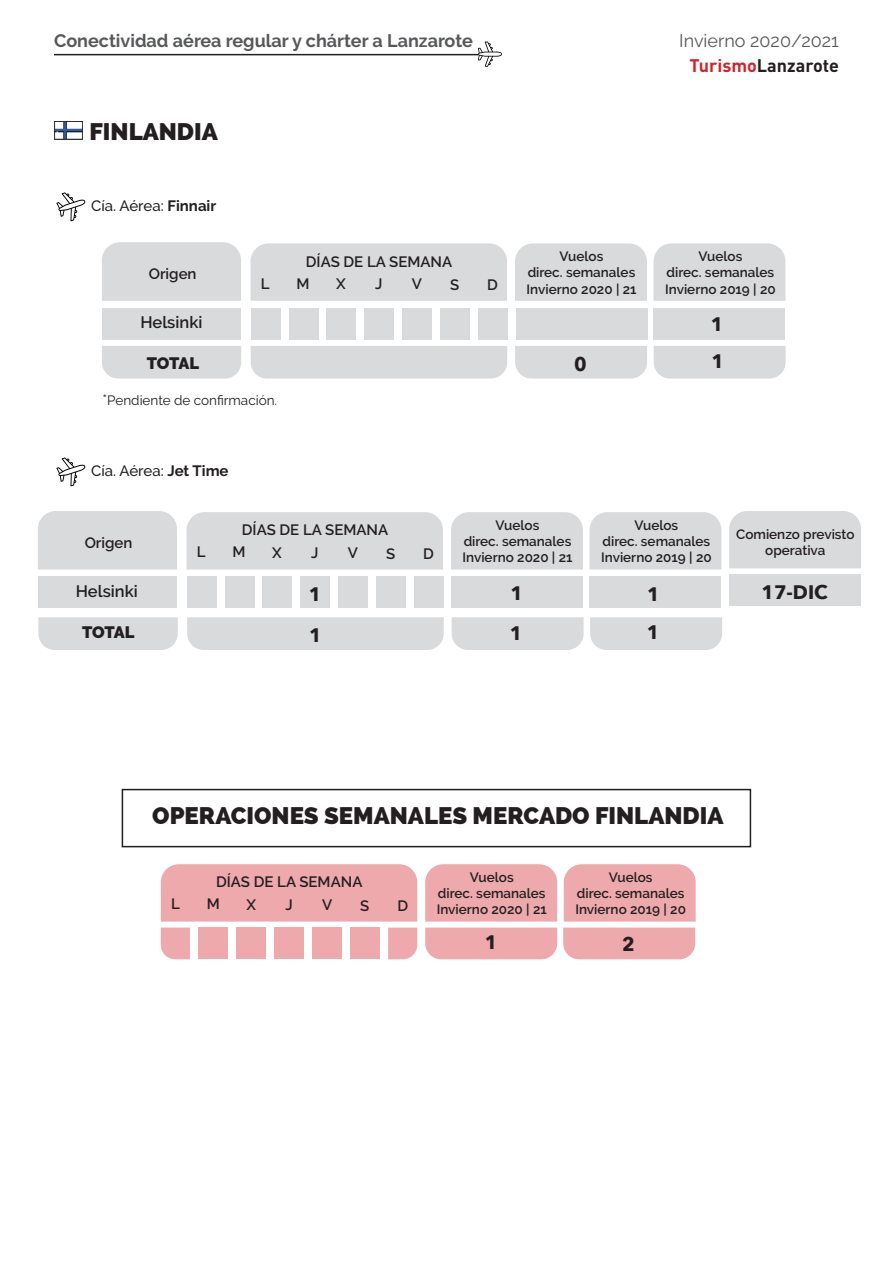
<style>
.page{position:relative;width:893px;height:1263px;background:#fff}
.page>*{position:absolute;margin:0;border:0;box-sizing:border-box;transform-origin:0 0}
.t1{font:800 24px "Raleway";color:#231f20}
.t2{font:700 19.5px "Avenir Next";color:#231f20}
.t3{font:700 18px "Raleway";color:#57585a}
.t4{font:18px "Raleway";color:#57585a}
.t5{font:700 18px "DIN Pro";color:#231f20}
.t6{font:600 16.5px "Raleway";color:#231f20}
.t7{font:900 16.5px "Raleway";letter-spacing:-.01em;color:#231f20}
.t8{font:600 15px "Raleway";color:#231f20}
.t9{font:500 15px "Raleway";color:#231f20}
.t10{font:600 13.5px/16.2px "Raleway";color:#231f20;text-align:center}
.t11{font:13.5px "Raleway";color:#231f20}
.s1{color:#d1232a}
.s2{font-weight:700}
.s3{font-size:15px}
</style>
<div class="page">
<svg style="left:478px;top:42px;width:24px;height:25px"></svg>
<hr style="left:54px;top:54px;width:424px;height:1px;background:#231f20">
<div style="left:654px;top:346px;width:132px;height:33px;background:#d9dadc"></div>
<div style="left:251px;top:346px;width:256px;height:33px;background:#d9dadc"></div>
<div style="left:515px;top:346px;width:132px;height:33px;background:#d9dadc"></div>
<div style="left:102px;top:346px;width:139px;height:33px;background:#d9dadc"></div>
<div style="left:653px;top:243px;width:132px;height:58px;background:#d9dadc"></div>
<div style="left:251px;top:243px;width:256px;height:58px;background:#d9dadc"></div>
<div style="left:515px;top:243px;width:132px;height:58px;background:#d9dadc"></div>
<div style="left:102px;top:242px;width:139px;height:59px;background:#d9dadc"></div>
<svg style="left:56px;top:192px;width:29px;height:29px"></svg>
<div style="left:102px;top:308px;width:139px;height:31px;background:#d9dadc"></div>
<div style="left:251px;top:308px;width:29px;height:31px;background:#d9dadc"></div>
<div style="left:289px;top:308px;width:29px;height:31px;background:#d9dadc"></div>
<div style="left:327px;top:308px;width:29px;height:31px;background:#d9dadc"></div>
<div style="left:365px;top:308px;width:29px;height:31px;background:#d9dadc"></div>
<div style="left:403px;top:308px;width:29px;height:31px;background:#d9dadc"></div>
<div style="left:440px;top:308px;width:30px;height:31px;background:#d9dadc"></div>
<div style="left:478px;top:308px;width:30px;height:31px;background:#d9dadc"></div>
<div style="left:515px;top:308px;width:132px;height:31px;background:#d9dadc"></div>
<div style="left:653px;top:308px;width:132px;height:31px;background:#d9dadc"></div>
<img style="left:55px;top:121px;width:27px;height:19px">
<svg style="left:55px;top:125px;width:27px;height:6px"></svg>
<svg style="left:55px;top:137px;width:27px;height:1px"></svg>
<div style="left:590px;top:617px;width:132px;height:33px;background:#d9dadc"></div>
<div style="left:187px;top:617px;width:257px;height:33px;background:#d9dadc"></div>
<div style="left:452px;top:617px;width:132px;height:33px;background:#d9dadc"></div>
<div style="left:38px;top:617px;width:140px;height:33px;background:#d9dadc"></div>
<div style="left:589px;top:512px;width:132px;height:57px;background:#d9dadc"></div>
<div style="left:187px;top:512px;width:256px;height:57px;background:#d9dadc"></div>
<div style="left:451px;top:512px;width:132px;height:57px;background:#d9dadc"></div>
<div style="left:38px;top:511px;width:139px;height:58px;background:#d9dadc"></div>
<svg style="left:56px;top:457px;width:29px;height:29px"></svg>
<div style="left:38px;top:576px;width:139px;height:32px;background:#d9dadc"></div>
<div style="left:187px;top:576px;width:29px;height:32px;background:#d9dadc"></div>
<div style="left:225px;top:576px;width:29px;height:32px;background:#d9dadc"></div>
<div style="left:263px;top:576px;width:29px;height:32px;background:#d9dadc"></div>
<div style="left:301px;top:576px;width:29px;height:32px;background:#d9dadc"></div>
<div style="left:339px;top:576px;width:29px;height:32px;background:#d9dadc"></div>
<div style="left:376px;top:576px;width:30px;height:32px;background:#d9dadc"></div>
<div style="left:414px;top:576px;width:30px;height:32px;background:#d9dadc"></div>
<div style="left:451px;top:576px;width:132px;height:32px;background:#d9dadc"></div>
<div style="left:589px;top:576px;width:132px;height:32px;background:#d9dadc"></div>
<svg style="left:161px;top:927px;width:29px;height:32px"></svg>
<div style="left:199px;top:927px;width:29px;height:32px;background:#eda9ac"></div>
<div style="left:237px;top:927px;width:29px;height:32px;background:#eda9ac"></div>
<div style="left:274px;top:927px;width:30px;height:32px;background:#eda9ac"></div>
<div style="left:312px;top:927px;width:29px;height:32px;background:#eda9ac"></div>
<div style="left:350px;top:927px;width:29px;height:32px;background:#eda9ac"></div>
<svg style="left:388px;top:927px;width:29px;height:32px"></svg>
<div style="left:425px;top:927px;width:132px;height:32px;background:#eda9ac"></div>
<div style="left:563px;top:927px;width:132px;height:32px;background:#eda9ac"></div>
<div style="left:564px;top:864px;width:132px;height:57px;background:#eda9ac"></div>
<div style="left:161px;top:864px;width:256px;height:57px;background:#eda9ac"></div>
<div style="left:425px;top:864px;width:132px;height:57px;background:#eda9ac"></div>
<div style="left:122px;top:789px;width:629px;height:58px;border:2px solid #231f20"></div>
<div style="left:729px;top:511px;width:132px;height:57px;background:#d9dadc"></div>
<div style="left:729px;top:574px;width:132px;height:32px;background:#d9dadc"></div>
<h3 class="t3" style="left:54px;top:30px;width:420px">Conectividad aérea regular y chárter a Lanzarote</h3>
<h3 class="t4" style="left:679px;top:30px;width:161px">Invierno 2020/2021</h3>
<h3 class="t5" style="left:689px;top:54px;width:151px"><span class="s1">Turismo</span>Lanzarote</h3>
<h1 class="t1" style="left:90px;top:117px;width:130px">FINLANDIA</h1>
<p class="t9" style="left:91px;top:197px;width:127px">Cía. Aérea: <span class="s2">Finnair</span></p>
<p class="t8" style="left:149px;top:265px;width:49px">Origen</p>
<p class="t8" style="left:306px;top:253px;width:148px">DÍAS DE LA SEMANA</p>
<p class="t8" style="left:261px;top:275px;width:10px">L</p>
<p class="t8" style="left:296px;top:275px;width:15px">M</p>
<p class="t8" style="left:336px;top:275px;width:11px">X</p>
<p class="t8" style="left:375px;top:275px;width:9px">J</p>
<p class="t8" style="left:412px;top:275px;width:12px">V</p>
<p class="t8" style="left:450px;top:276px;width:11px">S</p>
<p class="t8" style="left:487px;top:276px;width:12px">D</p>
<p class="t10" style="left:526px;top:248px;width:112px">Vuelos<br>direc. semanales<br>Invierno 2020 | 21</p>
<p class="t10" style="left:665px;top:248px;width:112px">Vuelos<br>direc. semanales<br>Invierno 2019 | 20</p>
<p class="t6" style="left:140px;top:313px;width:63px">Helsinki</p>
<p class="t7" style="left:147px;top:353px;width:54px">TOTAL</p>
<h2 class="t2" style="left:574px;top:347px;width:14px">0</h2>
<h2 class="t2" style="left:711px;top:344px;width:14px">1</h2>
<h2 class="t2" style="left:711px;top:307px;width:14px">1</h2>
<p class="t11" style="left:102px;top:392px;width:176px"><span class="s3">*</span>Pendiente de confirmación.</p>
<p class="t9" style="left:91px;top:462px;width:139px">Cía. Aérea: <span class="s2">Jet Time</span></p>
<p class="t8" style="left:85px;top:534px;width:49px">Origen</p>
<p class="t8" style="left:242px;top:521px;width:148px">DÍAS DE LA SEMANA</p>
<p class="t8" style="left:197px;top:543px;width:10px">L</p>
<p class="t8" style="left:232px;top:543px;width:15px">M</p>
<p class="t8" style="left:272px;top:544px;width:11px">X</p>
<p class="t8" style="left:311px;top:544px;width:9px">J</p>
<p class="t8" style="left:348px;top:544px;width:12px">V</p>
<p class="t8" style="left:386px;top:545px;width:11px">S</p>
<p class="t8" style="left:423px;top:545px;width:12px">D</p>
<p class="t10" style="left:462px;top:517px;width:112px">Vuelos<br>direc. semanales<br>Invierno 2020 | 21</p>
<p class="t10" style="left:601px;top:517px;width:112px">Vuelos<br>direc. semanales<br>Invierno 2019 | 20</p>
<p class="t6" style="left:76px;top:582px;width:63px">Helsinki</p>
<h2 class="t2" style="left:647px;top:577px;width:14px">1</h2>
<h2 class="t2" style="left:309px;top:577px;width:14px">1</h2>
<h2 class="t2" style="left:511px;top:576px;width:14px">1</h2>
<p class="t7" style="left:82px;top:622px;width:54px">TOTAL</p>
<h2 class="t2" style="left:309px;top:618px;width:14px">1</h2>
<h2 class="t2" style="left:510px;top:616px;width:14px">1</h2>
<h2 class="t2" style="left:647px;top:615px;width:14px">1</h2>
<p class="t10" style="left:736px;top:526px;width:120px">Comienzo previsto operativa</p>
<h2 class="t2" style="left:761px;top:575px;width:68px">17-DIC</h2>
<h1 class="t1" style="left:152px;top:802px;width:573px">OPERACIONES SEMANALES MERCADO FINLANDIA</h1>
<p class="t8" style="left:216px;top:873px;width:148px">DÍAS DE LA SEMANA</p>
<p class="t8" style="left:171px;top:895px;width:10px">L</p>
<p class="t8" style="left:207px;top:895px;width:15px">M</p>
<p class="t8" style="left:246px;top:896px;width:11px">X</p>
<p class="t8" style="left:285px;top:896px;width:9px">J</p>
<p class="t8" style="left:322px;top:896px;width:12px">V</p>
<p class="t8" style="left:360px;top:897px;width:11px">S</p>
<p class="t8" style="left:397px;top:897px;width:12px">D</p>
<p class="t10" style="left:437px;top:869px;width:112px">Vuelos<br>direc. semanales<br>Invierno 2020 | 21</p>
<p class="t10" style="left:575px;top:869px;width:112px">Vuelos<br>direc. semanales<br>Invierno 2019 | 20</p>
<h2 class="t2" style="left:485px;top:925px;width:14px">1</h2>
<h2 class="t2" style="left:622px;top:927px;width:14px">2</h2>
</div>
